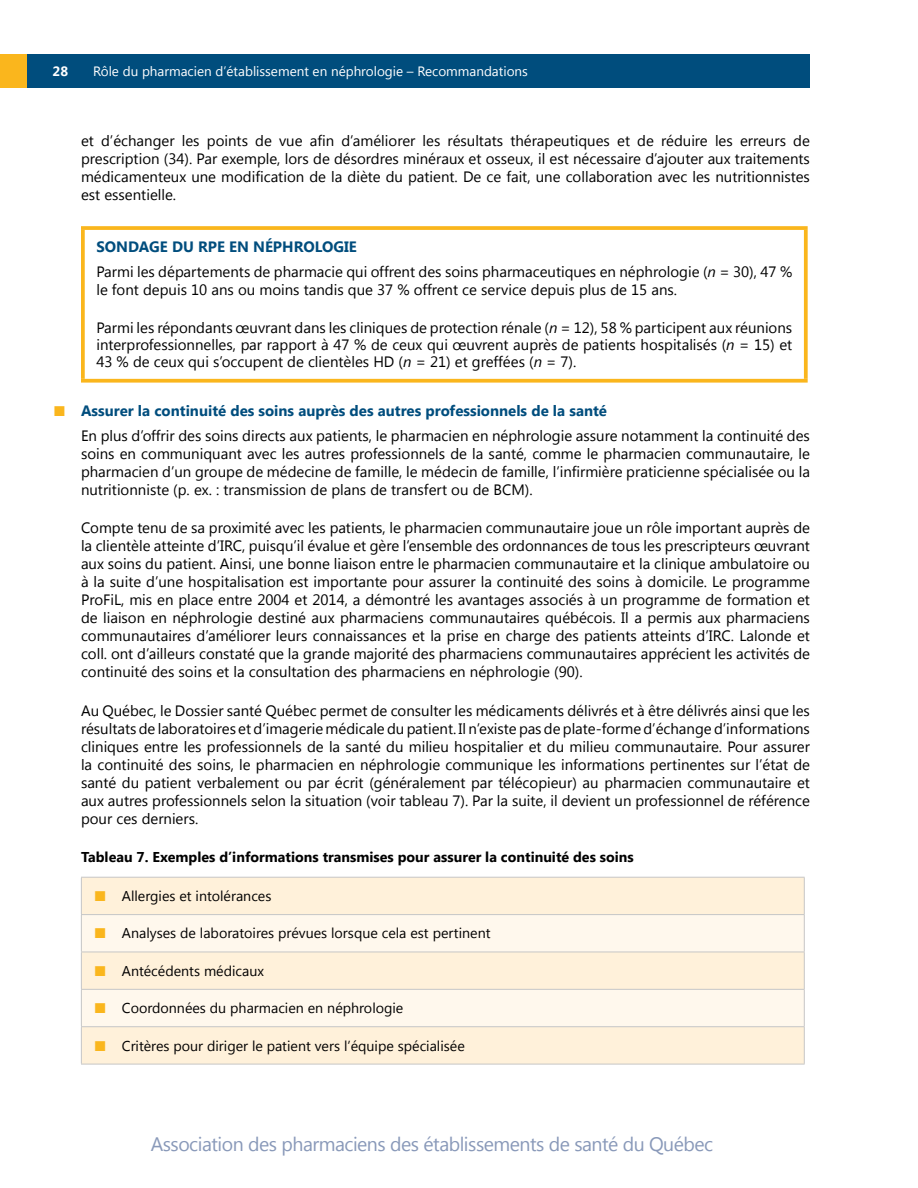
<style>
.page{position:relative;width:918px;height:1188px;background:#fff}
.page>*{position:absolute;margin:0;border:0;box-sizing:border-box;transform-origin:0 0}
.t1{font:19.5px "Segoe UI";letter-spacing:-.025em;color:#8999b9}
.t2{font:15px/18px "Segoe UI";color:#000;text-align:justify}
.t3{font:14.25px "Segoe UI";color:#000}
.t4{font:700 14.25px "Segoe UI";color:#000}
.t5{font:13.5px "Segoe UI";color:#fff}
.t6{font:700 13.5px "Segoe UI";color:#fff}
.s1{font-weight:700;color:#004d7d}
.s2{font-style:italic}
.s3{color:#fab61d}
</style>
<div class="page">
<div style="left:0;top:54px;width:810px;height:34px;background:#004d7d"></div>
<div style="left:0;top:54px;width:27px;height:34px;background:#fab61d"></div>
<svg style="left:81px;top:226px;width:727px;height:4px;background:#faba2a"></svg>
<svg style="left:81px;top:230px;width:4px;height:149px"></svg>
<svg style="left:804px;top:230px;width:4px;height:149px"></svg>
<svg style="left:81px;top:379px;width:727px;height:4px;background:#fabd34"></svg>
<div style="left:82px;top:878px;width:722px;height:186px;background:#fff1da"></div>
<svg style="left:82px;top:915px;width:722px;height:111px;background:#fef5e6"></svg>
<hr style="left:81px;top:877px;width:724px;height:1px;background:#c6c6c6">
<hr style="left:81px;top:878px;width:1px;height:36px;background:#c6c6c6">
<hr style="left:804px;top:878px;width:1px;height:36px;background:#c6c6c6">
<hr style="left:81px;top:914px;width:724px;height:1px;background:#c6c6c6">
<hr style="left:81px;top:915px;width:1px;height:37px;background:#c6c6c6">
<hr style="left:804px;top:915px;width:1px;height:37px;background:#c6c6c6">
<hr style="left:81px;top:952px;width:724px;height:1px;background:#c6c6c6">
<hr style="left:81px;top:952px;width:1px;height:37px;background:#c6c6c6">
<hr style="left:804px;top:952px;width:1px;height:37px;background:#c6c6c6">
<hr style="left:81px;top:989px;width:724px;height:1px;background:#c6c6c6">
<hr style="left:81px;top:990px;width:1px;height:36px;background:#c6c6c6">
<hr style="left:804px;top:990px;width:1px;height:36px;background:#c6c6c6">
<hr style="left:81px;top:1026px;width:724px;height:1px;background:#c6c6c6">
<hr style="left:81px;top:1027px;width:1px;height:37px;background:#c6c6c6">
<hr style="left:804px;top:1027px;width:1px;height:37px;background:#c6c6c6">
<hr style="left:81px;top:1064px;width:724px;height:1px;background:#c6c6c6">
<p class="t6" style="left:53px;top:61px;width:17px">28</p>
<p class="t5" style="left:93px;top:62px;width:436px">Rôle du pharmacien d’établissement en néphrologie – Recommandations</p>
<p class="t2" style="left:81px;top:131px;width:731px">et d’échanger les points de vue afin d’améliorer les résultats thérapeutiques et de réduire les erreurs de prescription (34). Par exemple, lors de désordres minéraux et osseux, il est nécessaire d’ajouter aux traitements médicamenteux une modification de la diète du patient. De ce fait, une collaboration avec les nutritionnistes est essentielle.</p>
<p class="t2" style="left:96px;top:234px;width:697px;line-height:24.8px"><span class="s1">SONDAGE DU RPE EN NÉPHROLOGIE<br></span>Parmi les départements de pharmacie qui offrent des soins pharmaceutiques en néphrologie (<span class="s2">n</span> = 30), 47 %</p>
<p class="t2" style="left:96px;top:280px;width:582px">le font depuis 10 ans ou moins tandis que 37 % offrent ce service depuis plus de 15 ans.</p>
<p class="t2" style="left:96px;top:318px;width:697px;line-height:17.2px">Parmi les répondants œuvrant dans les cliniques de protection rénale (<span class="s2">n</span> = 12), 58 % participent aux réunions interprofessionnelles, par rapport à 47 % de ceux qui œuvrent auprès de patients hospitalisés (<span class="s2">n</span> = 15) et 43 % de ceux qui s’occupent de clientèles HD (<span class="s2">n</span> = 21) et greffées (<span class="s2">n</span> = 7).</p>
<p class="t2" style="left:81px;top:398px;width:731px;line-height:24.8px;text-indent:-27px"><span class="s3">■</span> <span class="s1">Assurer la continuité des soins auprès des autres professionnels de la santé<br></span>En plus d’offrir des soins directs aux patients, le pharmacien en néphrologie assure notamment la continuité des</p>
<p class="t2" style="left:81px;top:444px;width:731px">soins en communiquant avec les autres professionnels de la santé, comme le pharmacien communautaire, le pharmacien d’un groupe de médecine de famille, le médecin de famille, l’infirmière praticienne spécialisée ou la nutritionniste (p. ex. : transmission de plans de transfert ou de BCM).</p>
<p class="t2" style="left:81px;top:518px;width:731px">Compte tenu de sa proximité avec les patients, le pharmacien communautaire joue un rôle important auprès de la clientèle atteinte d’IRC, puisqu’il évalue et gère l’ensemble des ordonnances de tous les prescripteurs œuvrant aux soins du patient. Ainsi, une bonne liaison entre le pharmacien communautaire et la clinique ambulatoire ou à la suite d’une hospitalisation est importante pour assurer la continuité des soins à domicile. Le programme ProFiL, mis en place entre 2004 et 2014, a démontré les avantages associés à un programme de formation et de liaison en néphrologie destiné aux pharmaciens communautaires québécois. Il a permis aux pharmaciens communautaires d’améliorer leurs connaissances et la prise en charge des patients atteints d’IRC. Lalonde et coll. ont d’ailleurs constaté que la grande majorité des pharmaciens communautaires apprécient les activités de continuité des soins et la consultation des pharmaciens en néphrologie (90).</p>
<p class="t2" style="left:81px;top:701px;width:731px">Au Québec, le Dossier santé Québec permet de consulter les médicaments délivrés et à être délivrés ainsi que les résultats de laboratoires et d’imagerie médicale du patient. Il n’existe pas de plate-forme d’échange d’informations cliniques entre les professionnels de la santé du milieu hospitalier et du milieu communautaire. Pour assurer la continuité des soins, le pharmacien en néphrologie communique les informations pertinentes sur l’état de santé du patient verbalement ou par écrit (généralement par télécopieur) au pharmacien communautaire et aux autres professionnels selon la situation (voir tableau 7). Par la suite, il devient un professionnel de référence pour ces derniers.</p>
<p class="t4" style="left:81px;top:847px;width:554px">Tableau 7. Exemples d’informations transmises pour assurer la continuité des soins</p>
<p class="t3" style="left:95px;top:886px;width:178px"><span class="s3">■</span> Allergies et intolérances</p>
<p class="t3" style="left:95px;top:924px;width:397px"><span class="s3">■</span> Analyses de laboratoires prévues lorsque cela est pertinent</p>
<p class="t3" style="left:95px;top:961px;width:171px"><span class="s3">■</span> Antécédents médicaux</p>
<p class="t3" style="left:95px;top:998px;width:310px"><span class="s3">■</span> Coordonnées du pharmacien en néphrologie</p>
<p class="t3" style="left:95px;top:1036px;width:371px"><span class="s3">■</span> Critères pour diriger le patient vers l’équipe spécialisée</p>
<h1 class="t1" style="left:151px;top:1131px;width:564px">Association des pharmaciens des établissements de santé du Québec</h1>
</div>
